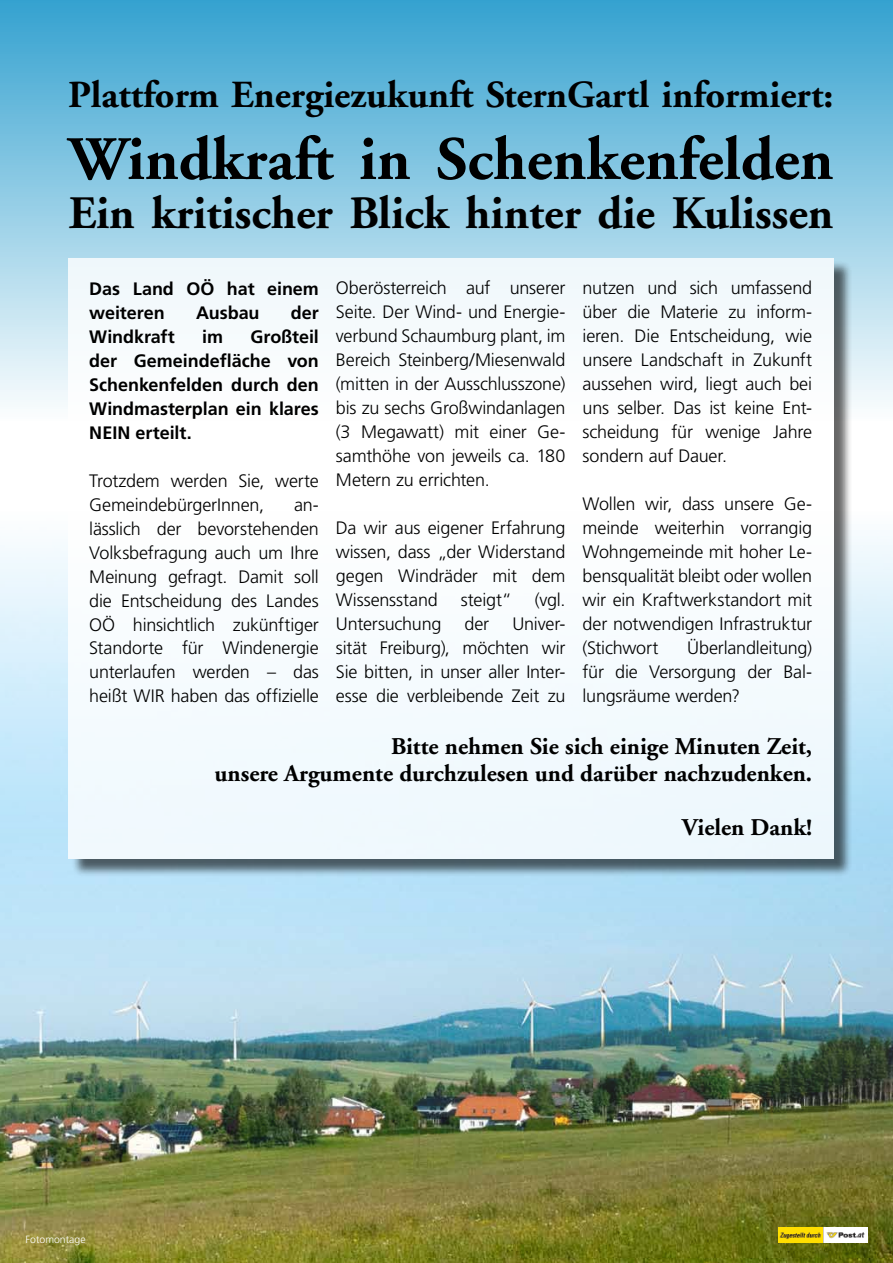
<style>
.page{position:relative;width:893px;height:1263px;background:#fff}
.page>*{position:absolute;margin:0;border:0;box-sizing:border-box;transform-origin:0 0}
.t1{font:700 61.5px "Adobe Garamond LT";color:#000}
.t2{font:700 46.35px "Adobe Garamond LT";color:#000}
.t3{font:700 38.25px "Adobe Garamond LT";color:#000}
.t4{font:700 24px/27px "Adobe Garamond LT";color:#000;text-align:right}
.t5{font:300 18px/24px "Frutiger LT";letter-spacing:-.01em;color:#000;text-align:justify}
.t6{font:700 18px/24px "Frutiger LT";color:#000}
.t7{font:300 10.5px "Frutiger LT";color:#fff}
</style>
<div class="page">
<img style="left:0;top:536px;width:893px;height:727px">
<div style="left:0;top:0;width:893px;height:421px;background:linear-gradient(to bottom,#34a2d0,#fdfefe)"></div>
<img style="left:778px;top:1228px;width:89px;height:15px">
<div style="left:71px;top:260px;width:782px;height:617px;background:#000;opacity:.75"></div>
<div style="left:69px;top:258px;width:765px;height:600px;background:#f7fbfe"></div>
<h3 class="t3" style="left:68px;top:72px;width:767px">Plattform Energiezukunft SternGartl informiert:</h3>
<h1 class="t1" style="left:69px;top:123px;width:766px">Windkraft in Schenkenfelden</h1>
<h2 class="t2" style="left:69px;top:186px;width:766px">Ein kritischer Blick hinter die Kulissen</h2>
<p class="t6" style="left:89px;top:276px;width:231px">Das Land OÖ hat einem weiteren</p>
<p class="t6" style="left:196px;top:300px;width:65px">Ausbau</p>
<p class="t6" style="left:291px;top:300px;width:29px">der</p>
<p class="t6" style="left:89px;top:324px;width:87px">Windkraft</p>
<p class="t6" style="left:202px;top:324px;width:22px">im</p>
<p class="t6" style="left:89px;top:324px;width:231px;text-align:justify;text-indent:161px">Großteil der Gemeindefläche von Schenkenfelden durch den Windmasterplan ein klares NEIN erteilt.</p>
<p class="t5" style="left:89px;top:468px;width:231px">Trotzdem werden Sie, werte<br>GemeindebürgerInnen,</p>
<p class="t5" style="left:89px;top:492px;width:231px;text-indent:205px">an&shy;lässlich der bevorstehenden Volksbefragung auch um Ihre Meinung gefragt. Damit soll die Entscheidung des Landes OÖ hinsichtlich zukünftiger Standorte für Windenergie unterlaufen werden – das heißt WIR haben das offizielle</p>
<p class="t5" style="left:336px;top:276px;width:231px">Oberösterreich auf unserer Seite. Der Wind- und Energie&shy;verbund Schaumburg plant, im Bereich Steinberg/Miesenwald (mitten in der Ausschlusszone) bis zu sechs Großwindanlagen (3 Megawatt) mit einer Ge&shy;samthöhe von jeweils ca. 180<br>Metern zu errichten.</p>
<p class="t5" style="left:336px;top:516px;width:231px">Da wir aus eigener Erfahrung wissen, dass „der Widerstand gegen Windräder mit dem Wissensstand</p>
<p class="t5" style="left:461px;top:588px;width:52px">steigt“</p>
<p class="t5" style="left:535px;top:588px;width:32px">(vgl.</p>
<p class="t5" style="left:336px;top:612px;width:107px">Untersuchung</p>
<p class="t5" style="left:464px;top:612px;width:26px">der</p>
<p class="t5" style="left:336px;top:612px;width:231px;text-indent:176px">Univer&shy;sität Freiburg), möchten wir Sie bitten, in unser aller Inter&shy;esse die verbleibende Zeit zu</p>
<p class="t5" style="left:583px;top:276px;width:231px">nutzen und sich umfassend über die Materie zu inform&shy;ieren. Die Entscheidung, wie unsere Landschaft in Zukunft aussehen wird, liegt auch bei uns selber. Das ist keine Ent&shy;scheidung für wenige Jahre sondern auf Dauer.</p>
<p class="t5" style="left:583px;top:492px;width:231px">Wollen wir, dass unsere Ge&shy;meinde weiterhin vorrangig Wohngemeinde mit hoher Le&shy;bensqualität bleibt oder wollen wir ein Kraftwerkstandort mit der notwendigen Infrastruktur (Stichwort</p>
<p class="t5" style="left:583px;top:636px;width:231px;text-indent:105px">Überlandleitung) für die Versorgung der Bal&shy;lungsräume werden?</p>
<h3 class="t4" style="left:215px;top:733px;width:599px">Bitte nehmen Sie sich einige Minuten Zeit,<br>unsere Argumente durchzulesen und darüber nachzudenken.</h3>
<h3 class="t4" style="left:682px;top:814px;width:132px">Vielen Dank!</h3>
<p class="t7" style="left:26px;top:1233px;width:62px">Fotomontage</p>
</div>
